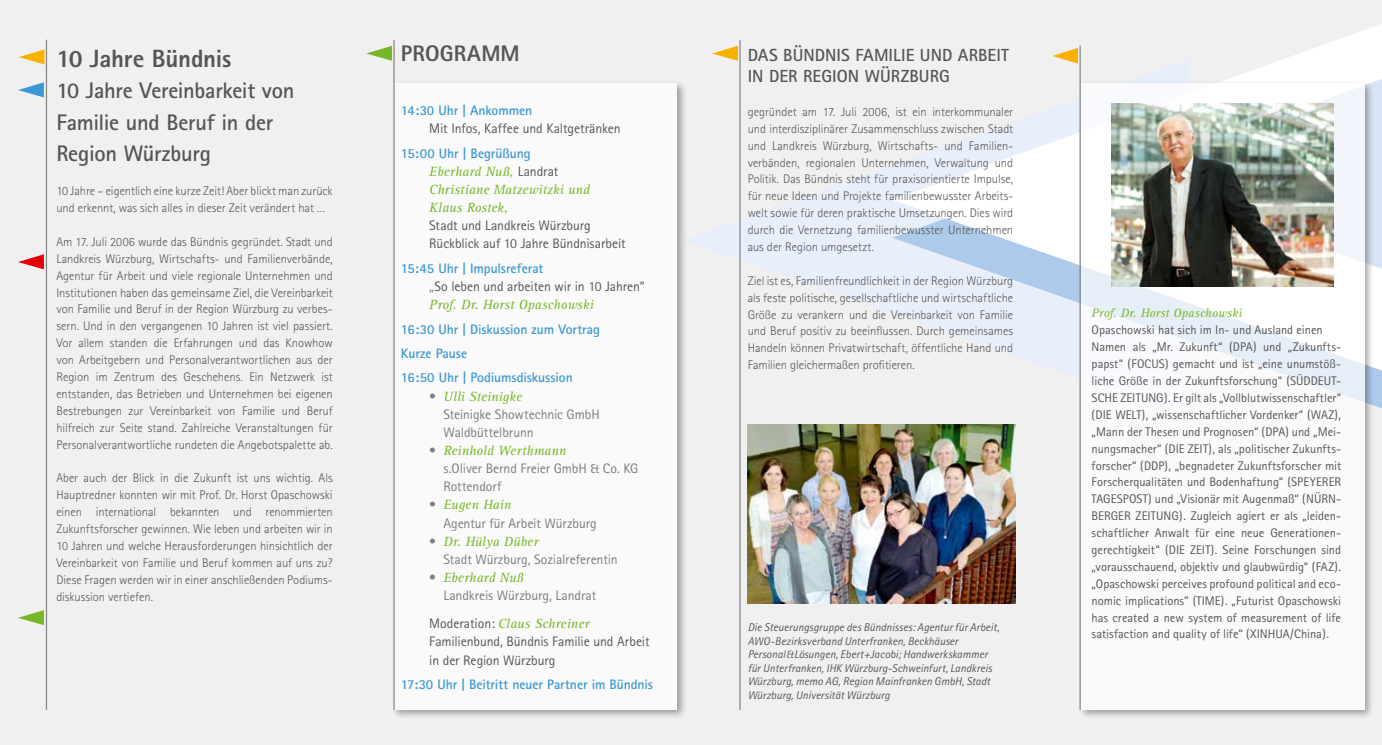
<style>
.page{position:relative;width:1382px;height:745px;background:#fff}
.page>*{position:absolute;margin:0;border:0;box-sizing:border-box;transform-origin:0 0}
.t1{font:800 25px "Rotis Sans Serif";letter-spacing:-.01em;color:#565655}
.t2{font:700 22.5px/31.5px "Rotis Sans Serif";letter-spacing:-.02em;color:#565655}
.t3{font:800 22.5px "Rotis Sans Serif";color:#565655}
.t4{font:700 17.5px/21px "Rotis Sans Serif";color:#565655}
.t5{font:13.75px/18.1px "Rotis Sans Serif";letter-spacing:-.01em;color:#565655}
.t6{font:italic 13.75px/18.1px "Rotis Serif";color:#75b726}
.t7{font:13.75px/18.1px "Rotis Sans Serif";letter-spacing:-.005em;color:#7d7d7c}
.t8{font:700 13.75px/24.4px "Rotis Sans Serif";letter-spacing:-.01em;color:#3a98d4}
.t9{font:300 12.5px/16.9px "Rotis Sans Serif";letter-spacing:-.005em;color:#565655;text-align:justify}
.t10{font:12.5px/16.9px "Rotis Sans Serif";color:#565655}
.t11{font:italic 12.5px "Rotis Serif";letter-spacing:.01em;color:#75b726}
.t12{font:italic 11.25px/13.5px "Rotis Sans Serif";letter-spacing:.005em;color:#565655}
.s1{font-family:"Rotis Sans Serif";font-style:normal;color:#565655}
.s2{font-weight:700;color:#3a98d4}
.s3{color:#7d7d7c}
.s4{font-family:"Rotis Sans Serif";font-style:normal;color:#7d7d7c}
</style>
<div class="page">
<div style="left:0;top:0;width:1382px;height:744px;background:#f0f0f0"></div>
<svg style="left:892px;top:24px;width:490px;height:346px"></svg>
<svg style="left:1114px;top:79px;width:268px;height:190px;fill:#d7e4f6"></svg>
<div style="left:390px;top:80px;width:297px;height:639px;background:#000;opacity:.5"></div>
<div style="left:394px;top:83px;width:283px;height:626px;background:#fff"></div>
<hr style="left:739px;top:40px;width:2px;height:669px;background:#868786">
<hr style="left:393px;top:40px;width:2px;height:669px;background:#868786">
<svg style="left:18px;top:610px;width:26px;height:14px"></svg>
<hr style="left:46px;top:40px;width:1px;height:669px;background:#868786">
<svg style="left:19px;top:49px;width:25px;height:15px"></svg>
<svg style="left:18px;top:82px;width:26px;height:15px"></svg>
<svg style="left:18px;top:254px;width:26px;height:15px"></svg>
<svg style="left:366px;top:46px;width:26px;height:15px"></svg>
<svg style="left:712px;top:46px;width:26px;height:15px"></svg>
<img style="left:748px;top:424px;width:267px;height:179px">
<div style="left:1077px;top:80px;width:297px;height:639px;background:#000;opacity:.5"></div>
<div style="left:1081px;top:83px;width:283px;height:626px;background:#fff"></div>
<img style="left:1112px;top:104px;width:221px;height:182px">
<hr style="left:1079px;top:46px;width:2px;height:663px;background:#868786">
<svg style="left:1052px;top:48px;width:26px;height:15px"></svg>
<h1 class="t1" style="left:56px;top:42px;width:177px">10 Jahre Bündnis</h1>
<h2 class="t2" style="left:56px;top:74px;width:240px">10 Jahre Vereinbarkeit von<br>Familie und Beruf in der<br>Region Würzburg</h2>
<p class="t9" style="left:56px;top:182px;width:278px">10 Jahre – eigentlich eine kurze Zeit! Aber blickt man zurück und erkennt, was sich alles in dieser Zeit verändert hat …</p>
<p class="t9" style="left:56px;top:233px;width:278px">Am 17. Juli 2006 wurde das Bündnis gegründet. Stadt und Landkreis Würzburg, Wirtschafts- und Familienverbände, Agentur für Arbeit und viele regionale Unternehmen und Institutionen haben das gemeinsame Ziel, die Vereinbarkeit von Familie und Beruf in der Region Würzburg zu verbes&shy;sern. Und in den vergangenen 10 Jahren ist viel passiert.<br>Vor allem standen die Erfahrungen und das Knowhow von Arbeitgebern und Personalverantwortlichen aus der Region im Zentrum des Geschehens. Ein Netzwerk ist entstanden, das Betrieben und Unternehmen bei eigenen Bestrebungen zur Vereinbarkeit von Familie und Beruf hilfreich zur Seite stand. Zahlreiche Veranstaltungen für Personalverantwortliche rundeten die Angebotspalette ab.</p>
<p class="t9" style="left:56px;top:469px;width:278px">Aber auch der Blick in die Zukunft ist uns wichtig. Als Hauptredner konnten wir mit Prof. Dr. Horst Opaschowski einen international bekannten und renommierten Zukunftsforscher gewinnen. Wie leben und arbeiten wir in 10 Jahren und welche Herausforderungen hinsichtlich der Vereinbarkeit von Familie und Beruf kommen auf uns zu?<br>Diese Fragen werden wir in einer anschließenden Podiums&shy;diskussion vertiefen.</p>
<h2 class="t3" style="left:401px;top:39px;width:26px">PROGR</h2>
<h2 class="t3" style="left:467px;top:39px;width:33px">AMM</h2>
<p class="t8" style="left:401px;top:98px;width:133px">14:30 Uhr | Ankommen</p>
<p class="t5" style="left:429px;top:119px;width:193px">Mit Infos, Kaffee und Kaltgetränken</p>
<p class="t8" style="left:401px;top:140px;width:131px">15:00 Uhr | Begrüßung</p>
<p class="t6" style="left:429px;top:163px;width:162px">Eberhard Nuß, <span class="s1">Landrat<br></span>Christiane Matzewitzki und<br>Klaus Rostek,</p>
<p class="t5" style="left:429px;top:216px;width:198px">Stadt und Landkreis Würzburg<br>Rückblick auf 10 Jahre Bündnisarbeit</p>
<p class="t5" style="left:429px;top:259px;width:217px;text-indent:-28px"><span class="s2">15:45 Uhr | Impulsreferat<br></span><span class="s3">„</span>So leben und arbeiten wir in 10 Jahren“</p>
<p class="t6" style="left:429px;top:296px;width:166px">Prof. Dr. Horst Opaschowski</p>
<p class="t8" style="left:401px;top:316px;width:201px">16:30 Uhr | Diskussion zum Vortrag<br>Kurze Pause<br>16:50 Uhr | Podiumsdiskussion</p>
<p class="t6" style="left:429px;top:387px;width:94px"><span class="s4">•</span> Ulli Steinigke</p>
<p class="t7" style="left:443px;top:404px;width:158px">Steinigke Showtechnic GmbH<br>Waldbüttelbrunn</p>
<p class="t6" style="left:429px;top:441px;width:138px"><span class="s4">•</span> Reinhold Werthmann</p>
<p class="t7" style="left:443px;top:459px;width:196px">s.Oliver Bernd Freier GmbH &amp; Co. KG<br>Rottendorf</p>
<p class="t6" style="left:429px;top:496px;width:83px"><span class="s4">•</span> Eugen Hain</p>
<p class="t7" style="left:443px;top:513px;width:155px">Agentur für Arbeit Würzburg</p>
<p class="t6" style="left:429px;top:532px;width:111px"><span class="s4">•</span> Dr. Hülya Düber</p>
<p class="t7" style="left:443px;top:549px;width:176px">Stadt Würzburg, Sozialreferentin</p>
<p class="t6" style="left:429px;top:568px;width:96px"><span class="s4">•</span> Eberhard Nuß</p>
<p class="t7" style="left:443px;top:586px;width:154px">Landkreis Würzburg, Landrat</p>
<p class="t6" style="left:429px;top:614px;width:162px"><span class="s1">Moderation:</span> Claus Schreiner</p>
<p class="t5" style="left:429px;top:632px;width:222px">Familienbund, Bündnis Familie und Arbeit in der Region Würzburg</p>
<p class="t8" style="left:401px;top:671px;width:254px">17:30 Uhr | Beitritt neuer Partner im Bündnis</p>
<h3 class="t4" style="left:748px;top:44px;width:261px;text-indent:36px">Bündnis Familie und Arbeit in der Region Würzburg</h3>
<p class="t9" style="left:748px;top:103px;width:267px">gegründet am 17. Juli 2006, ist ein interkommunaler und interdisziplinärer Zusammenschluss zwischen Stadt und Landkreis Würzburg, Wirtschafts- und Familien&shy;verbänden, regionalen Unternehmen, Verwaltung und Politik. Das Bündnis steht für praxisorientierte Impulse, für neue Ideen und Projekte familienbewusster Arbeits&shy;welt sowie für deren praktische Umsetzungen. Dies wird durch die Vernetzung familienbewusster Unternehmen aus der Region umgesetzt.</p>
<p class="t9" style="left:748px;top:272px;width:267px">Ziel ist es, Familienfreundlichkeit in der Region Würzburg als feste politische, gesellschaftliche und wirtschaftliche Größe zu verankern und die Vereinbarkeit von Familie und Beruf positiv zu beeinflussen. Durch gemeinsames Handeln können Privatwirtschaft, öffentliche Hand und Familien gleichermaßen profitieren.</p>
<h3 class="t4" style="left:748px;top:44px;width:11px">Das</h3>
<p class="t12" style="left:748px;top:620px;width:253px">Die Steuerungsgruppe des Bündnisses: Agentur für Arbeit, AWO-Bezirksverband Unterfranken, Beckhäuser Personal&amp;Lösungen, Ebert+Jacobi; Handwerkskammer für Unterfranken, IHK Würzburg-Schweinfurt, Landkreis Würzburg, memo AG, Region Mainfranken GmbH, Stadt Würzburg, Universität Würzburg</p>
<p class="t11" style="left:1092px;top:306px;width:152px">Prof. Dr. Horst Opaschowski</p>
<p class="t10" style="left:1092px;top:321px;width:251px">Opaschowski hat sich im In- und Ausland einen Namen als „Mr. Zukunft“ (DPA) und „Zukunfts&shy;papst“ (FOCUS) gemacht und ist „eine unumstöß&shy;liche Größe in der Zukunftsforschung“ (SÜDDEUT-SCHE ZEITUNG). Er gilt als „Vollblutwissenschaftler“ (DIE WELT), „wissenschaftlicher Vordenker“ (WAZ), „Mann der Thesen und Prognosen“ (DPA) und „Mei&shy;nungsmacher“ (DIE ZEIT), als „politischer Zukunfts&shy;forscher“ (DDP), „begnadeter Zukunftsforscher mit Forscherqualitäten und Bodenhaftung“ (SPEYERER TAGESPOST) und „Visionär mit Augenmaß“ (NÜRN-BERGER ZEITUNG). Zugleich agiert er als „leiden&shy;schaftlicher Anwalt für eine neue Generationen&shy;gerechtigkeit“ (DIE ZEIT). Seine Forschungen sind „vorausschauend, objektiv und glaubwürdig“ (FAZ). „Opaschowski perceives profound political and eco&shy;nomic implications” (TIME). „Futurist Opaschowski has created a new system of measurement of life satisfaction and quality of life“ (XINHUA/China).</p>
</div>
